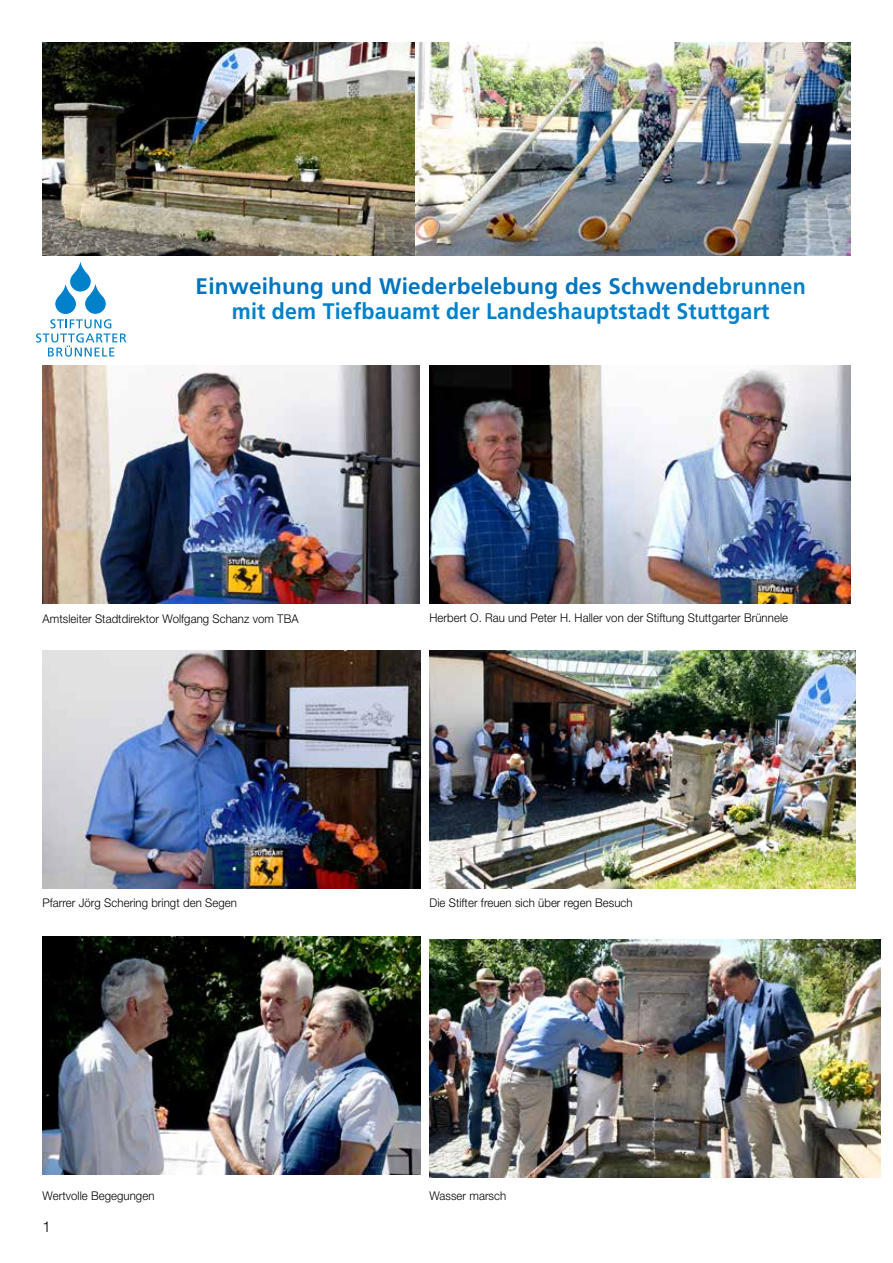
<style>
.page{position:relative;width:893px;height:1263px;background:#fff}
.page>*{position:absolute;margin:0;border:0;box-sizing:border-box;transform-origin:0 0}
.t1{font:700 22.5px/25.5px "Frutiger";letter-spacing:.01em;color:#0081c9;text-align:center;scale:.95 1}
.t2{font:300 15px "Helvetica Neue";color:#000}
.t3{font:300 12px "Helvetica Neue";letter-spacing:.005em;color:#000;scale:.95 1}
.s1{color:#0075bf}
</style>
<div class="page">
<svg style="left:36px;top:262px;width:91px;height:95px"></svg>
<img style="left:429px;top:940px;width:451px;height:238px">
<img style="left:415px;top:43px;width:435px;height:212px">
<img style="left:43px;top:936px;width:378px;height:239px">
<img style="left:43px;top:651px;width:378px;height:238px">
<img style="left:429px;top:366px;width:421px;height:238px">
<img style="left:429px;top:651px;width:427px;height:238px">
<img style="left:43px;top:366px;width:377px;height:238px">
<img style="left:43px;top:43px;width:372px;height:212px">
<h1 class="t1" style="left:196px;top:273px;width:644px"><span class="s1">Einweihung und Wiederbelebung des Schwende</span>brunnen mit dem Tiefbauamt der Landeshauptstadt Stuttgart</h1>
<p class="t3" style="left:43px;top:611px;width:271px">Amtsleiter Stadtdirektor Wolfgang Schanz vom TBA</p>
<p class="t3" style="left:429px;top:610px;width:379px">Herbert O. Rau und Peter H. Haller von der Stiftung Stuttgarter Brünnele</p>
<p class="t3" style="left:43px;top:895px;width:206px">Pfarrer Jörg Schering bringt den Segen</p>
<p class="t3" style="left:43px;top:1188px;width:119px">Wertvolle Begegungen</p>
<p class="t2" style="left:43px;top:1218px;width:10px">1</p>
<p class="t3" style="left:429px;top:895px;width:215px">Die Stifter freuen sich über regen Besuch</p>
<p class="t3" style="left:429px;top:1188px;width:82px">Wasser marsch</p>
</div>
